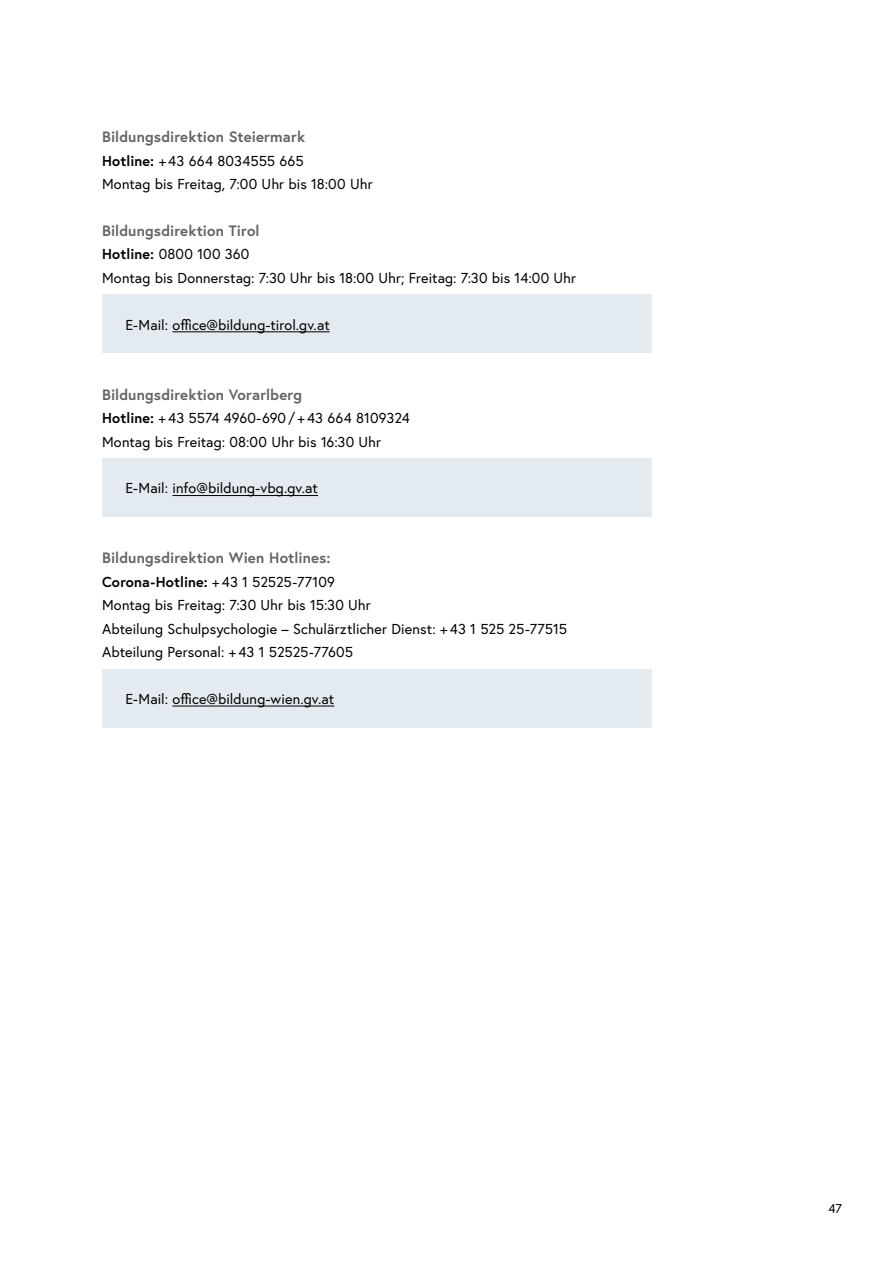
<style>
.page{position:relative;width:893px;height:1263px;background:#fff}
.page>*{position:absolute;margin:0;border:0;box-sizing:border-box;transform-origin:0 0}
.h4_ohne_Nummerierung_h3{font:700 15px "Europa Austria";letter-spacing:.01em;color:#636362}
.p_Abstand_danach{font:14.4px "Europa Austria";letter-spacing:.01em;color:#000}
.Infobox_p_Infobox_ohne_h{font:14.4px "Europa Austria";letter-spacing:.01em;color:#000}
.t1{font:700 14.4px "Europa Austria";letter-spacing:.01em;color:#000}
.t2{font:12.75px "Europa Austria";color:#000}
.s1{font-weight:700}
.s2{font-weight:400}
</style>
<div class="page">
<div style="left:102px;top:295px;width:549px;height:58px;background:#e4ebf0"></div>
<hr style="left:172px;top:332px;width:158px;height:1px;background:#000">
<div style="left:102px;top:459px;width:549px;height:58px;background:#e4ebf0"></div>
<hr style="left:172px;top:495px;width:146px;height:1px;background:#000">
<div style="left:102px;top:669px;width:549px;height:58px;background:#e4ebf0"></div>
<hr style="left:172px;top:706px;width:162px;height:1px;background:#000">
<h3 class="h4_ohne_Nummerierung_h3" style="left:102px;top:127px;width:205px">Bildungsdirektion Steiermark</h3>
<p class="p_Abstand_danach" style="left:102px;top:152px;width:203px"><span class="s1">Hotline:</span> + 43 664 8034555 665</p>
<p class="p_Abstand_danach" style="left:102px;top:175px;width:272px">Montag bis Freitag, 7:00 Uhr bis 18:00 Uhr</p>
<h3 class="h4_ohne_Nummerierung_h3" style="left:102px;top:220px;width:159px">Bildungsdirektion Tirol</h3>
<p class="p_Abstand_danach" style="left:102px;top:245px;width:149px"><span class="s1">Hotline:</span> 0800 100 360</p>
<p class="p_Abstand_danach" style="left:102px;top:268px;width:476px">Montag bis Donnerstag: 7:30 Uhr bis 18:00 Uhr; Freitag: 7:30 bis 14:00 Uhr</p>
<p class="Infobox_p_Infobox_ohne_h" style="left:125px;top:315px;width:206px">E-Mail: office@bildung-tirol.gv.at</p>
<h3 class="h4_ohne_Nummerierung_h3" style="left:102px;top:384px;width:201px">Bildungsdirektion Vorarlberg</h3>
<p class="p_Abstand_danach" style="left:102px;top:409px;width:306px"><span class="s1">Hotline:</span> + 43 5574 4960-690/ + 43 664 8109324</p>
<p class="p_Abstand_danach" style="left:102px;top:432px;width:281px">Montag bis Freitag: 08:00 Uhr bis 16:30 Uhr</p>
<p class="Infobox_p_Infobox_ohne_h" style="left:125px;top:479px;width:194px">E-Mail: info@bildung-vbg.gv.at</p>
<h3 class="h4_ohne_Nummerierung_h3" style="left:102px;top:548px;width:230px">Bildungsdirektion Wien Hotlines:</h3>
<p class="t1" style="left:102px;top:572px;width:234px">Corona-Hotline: <span class="s2">+ 43 1 52525-77109</span></p>
<p class="p_Abstand_danach" style="left:102px;top:596px;width:270px">Montag bis Freitag: 7:30 Uhr bis 15:30 Uhr</p>
<p class="p_Abstand_danach" style="left:102px;top:619px;width:466px">Abteilung Schulpsychologie – Schulärztlicher Dienst: + 43 1 525 25-77515</p>
<p class="p_Abstand_danach" style="left:102px;top:643px;width:252px">Abteilung Personal: + 43 1 52525-77605</p>
<p class="Infobox_p_Infobox_ohne_h" style="left:125px;top:689px;width:210px">E-Mail: office@bildung-wien.gv.at</p>
<p class="t2" style="left:829px;top:1200px;width:12px">47</p>
</div>
